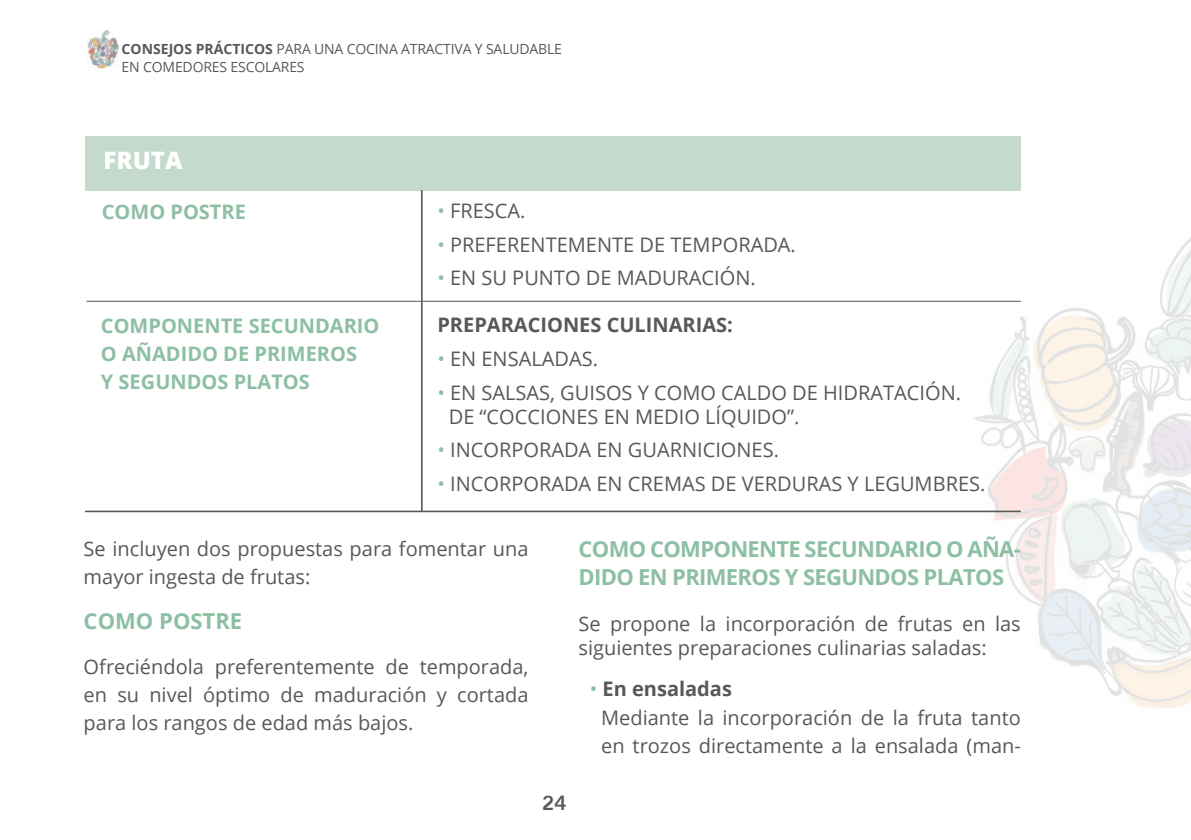
<style>
.page{position:relative;width:1191px;height:840px;background:#fff}
.page>*{position:absolute;margin:0;border:0;box-sizing:border-box;transform-origin:0 0}
.texto{font:800 24px "Open Sans";color:#fff}
.texto-2{font:700 22px/28px "Open Sans";letter-spacing:-.03em;color:#8dbfa4}
.texto-3{font:700 22px "Open Sans";color:#8dbfa4}
.texto-4{font:20px/28px "Open Sans";color:#57585a}
.texto-5{font:700 20px/28px "Open Sans";color:#8dbfa4}
.texto-6{font:700 20px "Open Sans";color:#57585a}
.t1{font:20px "Trade Gothic Bold Two";color:#57585a}
.t2{font:14px/18px "Open Sans";letter-spacing:-.01em;color:#57585a}
.s1{font-weight:700}
.s2{color:#8dbfa4}
.s3{font-weight:400;color:#8dbfa4}
</style>
<div class="page">
<img style="left:87px;top:30px;width:32px;height:38px">
<img style="left:970px;top:237px;width:221px;height:471px">
<div style="left:85px;top:136px;width:935px;height:54px;background:#c3dacc"></div>
<hr style="left:421px;top:190px;width:1px;height:321px;background:#57585a">
<hr style="left:86px;top:300px;width:934px;height:1px;background:#57585a">
<hr style="left:85px;top:510px;width:935px;height:2px;background:#57585a">
<p class="t2" style="left:122px;top:40px;width:442px"><span class="s1">CONSEJOS PRÁCTICOS</span> PARA UNA COCINA ATRACTIVA Y SALUDABLE<br>EN COMEDORES ESCOLARES</p>
<p class="texto" style="left:103px;top:142px;width:80px">FRUTA</p>
<p class="texto-5" style="left:102px;top:197px;width:146px">COMO POSTRE</p>
<p class="texto-4" style="left:437px;top:196px;width:90px"><span class="s2">•</span> FRESCA.</p>
<p class="texto-4" style="left:437px;top:230px;width:360px"><span class="s2">•</span> PREFERENTEMENTE DE TEMPORADA.</p>
<p class="texto-4" style="left:437px;top:263px;width:320px"><span class="s2">•</span> EN SU PUNTO DE MADURACIÓN.</p>
<p class="texto-6" style="left:437px;top:310px;width:297px">PREPARACIONES CULINARIAS:</p>
<p class="texto-4" style="left:437px;top:344px;width:162px"><span class="s2">•</span> EN ENSALADAS.</p>
<p class="texto-4" style="left:449px;top:379px;width:514px;line-height:24px;text-indent:-11px"><span class="s2">•</span> EN SALSAS, GUISOS Y COMO CALDO DE HIDRATACIÓN.<br>DE “COCCIONES EN MEDIO LÍQUIDO”.</p>
<p class="texto-4" style="left:437px;top:435px;width:343px"><span class="s2">•</span> INCORPORADA EN GUARNICIONES.</p>
<p class="texto-4" style="left:437px;top:469px;width:549px"><span class="s2">•</span> INCORPORADA EN CREMAS DE VERDURAS Y LEGUMBRES.</p>
<p class="texto-5" style="left:101px;top:311px;width:280px">COMPONENTE SECUNDARIO<br>O AÑADIDO DE PRIMEROS<br>Y SEGUNDOS PLATOS</p>
<p class="texto-4" style="left:84px;top:533px;width:446px">Se incluyen dos propuestas para fomentar una mayor ingesta de frutas:</p>
<p class="texto-3" style="left:84px;top:605px;width:160px">COMO POSTRE</p>
<p class="texto-4" style="left:84px;top:651px;width:446px;text-align:justify">Ofreciéndola preferentemente de temporada, en su nivel óptimo de maduración y cortada para los rangos de edad más bajos.</p>
<p class="texto-2" style="left:578px;top:534px;width:444px">COMO COMPONENTE SECUNDARIO O AÑA-<br>DIDO EN PRIMEROS Y SEGUNDOS PLATOS</p>
<p class="texto-4" style="left:578px;top:610px;width:444px;line-height:24px">Se propone la incorporación de frutas en las siguientes preparaciones culinarias saladas:</p>
<p class="texto-6" style="left:590px;top:673px;width:144px"><span class="s3">•</span> En ensaladas</p>
<p class="texto-4" style="left:601px;top:703px;width:421px">Mediante la incorporación de la fruta tanto en trozos directamente a la ensalada (man-</p>
<p class="t1" style="left:542px;top:789px;width:26px">24</p>
</div>
